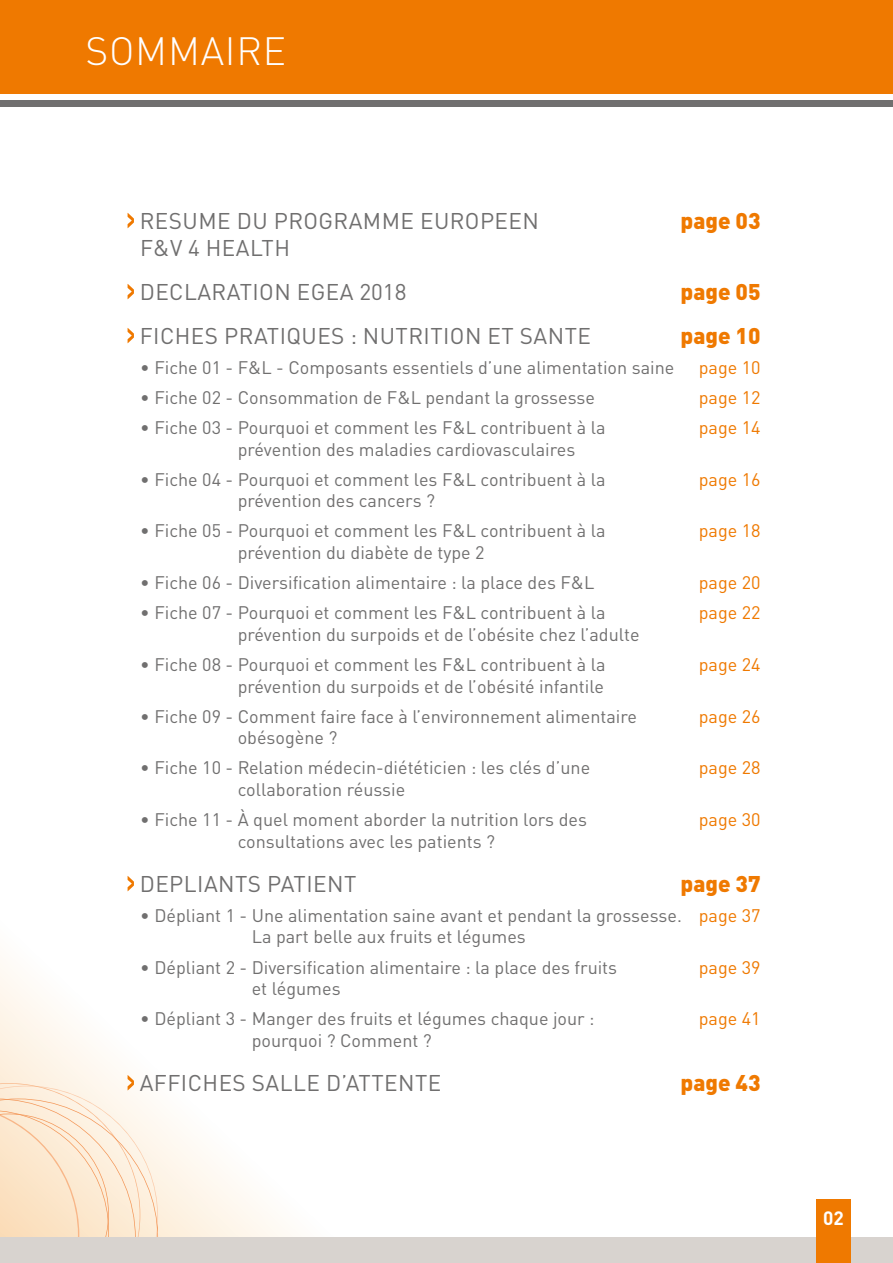
<style>
.page{position:relative;width:893px;height:1263px;background:#fff}
.page>*{position:absolute;margin:0;border:0;box-sizing:border-box;transform-origin:0 0}
.t1{font:300 39px "DIN Pro";letter-spacing:.02em;color:#fff}
.t2{font:22.5px/44px "DIN Pro";letter-spacing:.02em;color:#706f6f}
.t3{font:900 22.5px "DIN Pro";color:#ef7900}
.t4{font:700 19.05px "DIN Pro";color:#fff}
.t5{font:18px/21.6px "DIN Pro";color:#706f6f}
.t6{font:18px "DIN Pro";color:#ef7900}
.s1{color:#ef7900}
</style>
<div class="page">
<div style="left:0;top:1237px;width:893px;height:26px;background:#d8d3cf"></div>
<div style="left:0;top:100px;width:893px;height:6px;background:#706f6f"></div>
<div style="left:0;top:0;width:893px;height:94px;background:#ef7900"></div>
<svg style="left:128px;top:213px;width:6px;height:15px"></svg>
<svg style="left:128px;top:284px;width:6px;height:15px"></svg>
<svg style="left:128px;top:328px;width:6px;height:15px"></svg>
<svg style="left:128px;top:876px;width:6px;height:15px"></svg>
<svg style="left:0;top:1075px;width:158px;height:162px;background:#fce9d3"></svg>
<div style="left:816px;top:1199px;width:34px;height:64px;background:#ef7900"></div>
<h1 class="t1" style="left:85px;top:21px;width:202px">SOMMAIRE</h1>
<p class="t2" style="left:140px;top:196px;width:401px">RESUME DU PROGRAMME EUROPEEN</p>
<p class="t3" style="left:680px;top:201px;width:82px">page 03</p>
<p class="t2" style="left:140px;top:223px;width:268px">F&amp;V 4 HEALTH<br>DECLARATION EGEA 2018</p>
<p class="t3" style="left:680px;top:272px;width:82px">page 05</p>
<p class="t2" style="left:140px;top:311px;width:453px">FICHES PRATIQUES : NUTRITION ET SANTE</p>
<p class="t3" style="left:680px;top:316px;width:82px">page 10</p>
<p class="t5" style="left:140px;top:355px;width:535px">• Fiche 01 - F&amp;L - Composants essentiels d’une alimentation saine</p>
<p class="t6" style="left:699px;top:353px;width:63px">page 10</p>
<p class="t5" style="left:140px;top:385px;width:456px">• Fiche 02 - Consommation de F&amp;L pendant la grossesse</p>
<p class="t6" style="left:699px;top:383px;width:63px">page 12</p>
<p class="t5" style="left:140px;top:415px;width:467px">• Fiche 03 - Pourquoi et comment les F&amp;L contribuent à la</p>
<p class="t6" style="left:699px;top:413px;width:63px">page 14</p>
<p class="t5" style="left:238px;top:436px;width:339px">prévention des maladies cardiovasculaires</p>
<p class="t5" style="left:140px;top:467px;width:467px">• Fiche 04 - Pourquoi et comment les F&amp;L contribuent à la</p>
<p class="t6" style="left:699px;top:465px;width:63px">page 16</p>
<p class="t5" style="left:238px;top:488px;width:199px">prévention des cancers ?</p>
<p class="t5" style="left:140px;top:518px;width:467px">• Fiche 05 - Pourquoi et comment les F&amp;L contribuent à la</p>
<p class="t6" style="left:699px;top:517px;width:63px">page 18</p>
<p class="t5" style="left:238px;top:540px;width:248px">prévention du diabète de type 2</p>
<p class="t5" style="left:140px;top:570px;width:456px">• Fiche 06 - Diversification alimentaire : la place des F&amp;L</p>
<p class="t6" style="left:699px;top:568px;width:63px">page 20</p>
<p class="t5" style="left:140px;top:600px;width:467px">• Fiche 07 - Pourquoi et comment les F&amp;L contribuent à la</p>
<p class="t6" style="left:699px;top:598px;width:63px">page 22</p>
<p class="t5" style="left:238px;top:622px;width:403px">prévention du surpoids et de l’obésite chez l’adulte</p>
<p class="t5" style="left:140px;top:652px;width:467px">• Fiche 08 - Pourquoi et comment les F&amp;L contribuent à la</p>
<p class="t6" style="left:699px;top:650px;width:63px">page 24</p>
<p class="t5" style="left:238px;top:673px;width:368px">prévention du surpoids et de l’obésité infantile</p>
<p class="t5" style="left:140px;top:703px;width:498px">• Fiche 09 - Comment faire face à l’environnement alimentaire</p>
<p class="t6" style="left:699px;top:702px;width:63px">page 26</p>
<p class="t5" style="left:238px;top:725px;width:101px">obésogène ?</p>
<p class="t5" style="left:140px;top:755px;width:451px">• Fiche 10 - Relation médecin-diététicien : les clés d’une</p>
<p class="t6" style="left:699px;top:754px;width:63px">page 28</p>
<p class="t5" style="left:238px;top:777px;width:169px">collaboration réussie</p>
<p class="t5" style="left:140px;top:807px;width:448px">• Fiche 11 - À quel moment aborder la nutrition lors des</p>
<p class="t6" style="left:699px;top:805px;width:63px">page 30</p>
<p class="t5" style="left:238px;top:828px;width:259px">consultations avec les patients ?</p>
<p class="t2" style="left:140px;top:859px;width:218px">DEPLIANTS PATIENT</p>
<p class="t3" style="left:680px;top:864px;width:82px">page 37</p>
<p class="t5" style="left:252px;top:903px;width:510px;text-indent:-111px">• Dépliant 1 - Une alimentation saine avant et pendant la grossesse. <span class="s1">page 37<br></span>La part belle aux fruits et légumes</p>
<p class="t5" style="left:140px;top:954px;width:478px">• Dépliant 2 - Diversification alimentaire : la place des fruits</p>
<p class="t6" style="left:699px;top:953px;width:63px">page 39</p>
<p class="t5" style="left:252px;top:976px;width:90px">et légumes</p>
<p class="t5" style="left:140px;top:1006px;width:456px">• Dépliant 3 - Manger des fruits et légumes chaque jour :</p>
<p class="t6" style="left:699px;top:1004px;width:63px">page 41</p>
<p class="t5" style="left:252px;top:1028px;width:182px">pourquoi ? Comment ?</p>
<p class="t2" style="left:140px;top:1058px;width:303px">AFFICHES SALLE D’ATTENTE</p>
<p class="t3" style="left:680px;top:1063px;width:82px">page 43</p>
<p class="t4" style="left:823px;top:1202px;width:22px">02</p>
</div>
